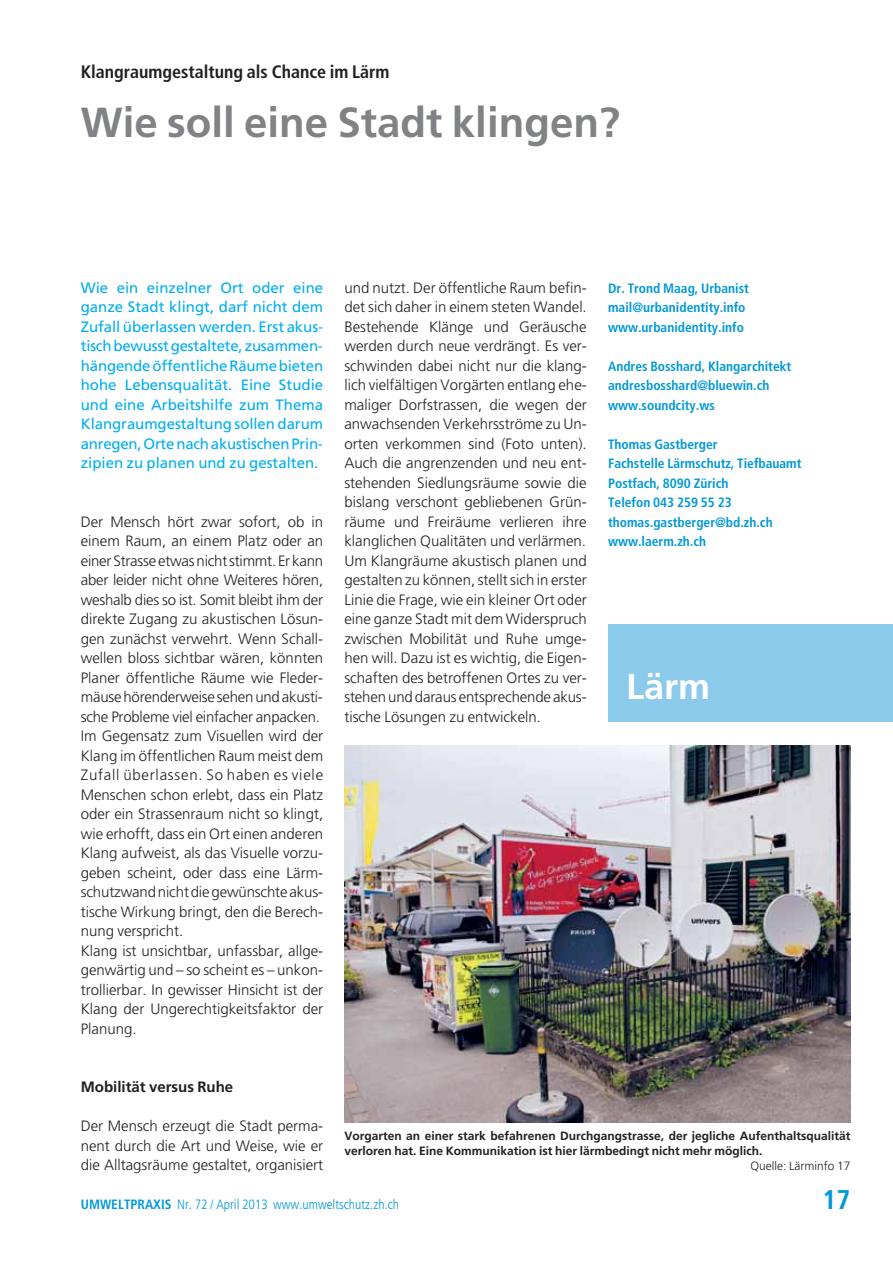
<style>
.page{position:relative;width:893px;height:1263px;background:#fff}
.page>*{position:absolute;margin:0;border:0;box-sizing:border-box;transform-origin:0 0}
.t1{font:700 42px "Frutiger LT Std";color:#808285}
.t2{font:700 36px "Frutiger LT Std";color:#fff}
.t3{font:700 condensed 27px "Frutiger LT Std";color:#0098d8}
.t4{font:700 condensed 18px "Frutiger LT Std";color:#231f20}
.t5{font:300 15px/19.5px "Frutiger LT Std";color:#231f20;text-align:justify}
.t6{font:15px/19.5px "Frutiger LT Std";color:#00aeef;text-align:justify}
.t7{font:700 15px "Frutiger LT Std";color:#231f20}
.t8{font:700 condensed 13.5px/19.5px "Frutiger LT Std";color:#0098d8}
.t9{font:300 condensed 13.5px "Frutiger LT Std";color:#0098d8}
.t10{font:700 12px/15px "Frutiger LT Std";color:#231f20}
.t11{font:300 12px "Frutiger LT Std";color:#231f20}
.s1{font-weight:700}
</style>
<div class="page">
<div style="left:608px;top:624px;width:285px;height:97px;background:#8ccaec"></div>
<img style="left:344px;top:745px;width:506px;height:377px">
<p class="t4" style="left:81px;top:63px;width:310px">Klangraumgestaltung als Chance im Lärm</p>
<h1 class="t1" style="left:81px;top:101px;width:541px">Wie soll eine Stadt klingen?</h1>
<p class="t6" style="left:81px;top:278px;width:244px">Wie ein einzelner Ort oder eine ganze Stadt klingt, darf nicht dem Zufall überlassen werden. Erst akus - tisch bewusst gestaltete, zusammen&shy;hängende öffentliche Räume bieten hohe Lebensqualität. Eine Studie und eine Arbeitshilfe zum Thema Klangraumgestaltung sollen darum anregen, Orte nach akustischen Prin&shy;zipien zu planen und zu gestalten.</p>
<p class="t5" style="left:81px;top:512px;width:244px;text-align:left">Der Mensch hört zwar sofort, ob in einem Raum, an einem Platz oder an einer Strasse etwas nicht stimmt. Er kann aber leider nicht ohne Weiteres hören, weshalb dies so ist. Somit bleibt ihm der direkte Zugang zu akustischen Lösun&shy;gen zunächst verwehrt. Wenn Schall&shy;wellen bloss sichtbar wären, könnten Planer öffentliche Räume wie Fleder&shy;mäuse hörenderweise sehen und akusti&shy;sche Probleme viel einfacher anpacken.<br>Im Gegensatz zum Visuellen wird der Klang im öffentlichen Raum meist dem Zufall überlassen. So haben es viele Menschen schon erlebt, dass ein Platz oder ein Strassenraum nicht so klingt, wie erhofft, dass ein Ort einen anderen Klang aufweist, als das Visuelle vorzu&shy;geben scheint, oder dass eine Lärm&shy;schutzwand nicht die gewünschte akus - tische Wirkung bringt, den die Berech&shy;nung verspricht.<br>Klang ist unsichtbar, unfassbar, allge&shy;genwärtig und – so scheint es – unkon&shy;trollierbar. In gewisser Hinsicht ist der Klang der Ungerechtigkeitsfaktor der Planung.</p>
<p class="t7" style="left:81px;top:1079px;width:154px">Mobilität versus Ruhe</p>
<p class="t5" style="left:81px;top:1117px;width:244px">Der Mensch erzeugt die Stadt perma&shy;nent durch die Art und Weise, wie er die Alltagsräume gestaltet, organisiert</p>
<p class="t5" style="left:344px;top:278px;width:244px">und nutzt. Der öffentliche Raum befin&shy;det sich daher in einem steten Wandel.<br>Bestehende Klänge und Geräusche werden durch neue verdrängt. Es ver&shy;schwinden dabei nicht nur die klang&shy;lich vielfältigen Vorgärten entlang ehe&shy;maliger Dorfstrassen, die wegen der anwachsenden Verkehrsströme zu Un&shy;orten verkommen sind (Foto unten).<br>Auch die angrenzenden und neu ent&shy;stehenden Siedlungsräume sowie die bislang verschont gebliebenen Grün&shy;räume und Freiräume verlieren ihre klanglichen Qualitäten und verlärmen.<br>Um Klangräume akustisch planen und gestalten zu können, stellt sich in erster Linie die Frage, wie ein kleiner Ort oder eine ganze Stadt mit dem Widerspruch zwischen Mobilität und Ruhe umge&shy;hen will. Dazu ist es wichtig, die Eigen&shy;schaften des betroffenen Ortes zu ver&shy;stehen und daraus entsprechende akus - tische Lösungen zu entwickeln.</p>
<p class="t8" style="left:608px;top:279px;width:142px">Dr. Trond Maag, Urbanist mail@urbanidentity.info www.urbanidentity.info</p>
<p class="t8" style="left:608px;top:357px;width:185px">Andres Bosshard, Klangarchitekt andresbosshard@bluewin.ch www.soundcity.ws</p>
<p class="t8" style="left:608px;top:435px;width:195px">Thomas Gastberger<br>Fachstelle Lärmschutz, Tiefbauamt<br>Postfach, 8090 Zürich<br>Telefon 043 259 55 23 thomas.gastberger@bd.zh.ch www.laerm.zh.ch</p>
<h2 class="t2" style="left:626px;top:669px;width:86px">Lärm</h2>
<p class="t10" style="left:344px;top:1129px;width:507px">Vorgarten an einer stark befahrenen Durchgangstrasse, der jegliche Aufenthaltsqualität verloren hat. Eine Kommunikation ist hier lärmbedingt nicht mehr möglich.</p>
<p class="t11" style="left:750px;top:1160px;width:102px">Quelle: Lärminfo 17</p>
<p class="t9" style="left:81px;top:1198px;width:320px"><span class="s1">UMWELTPRAXIS</span> Nr. 72 / April 2013 www.umweltschutz.zh.ch</p>
<h3 class="t3" style="left:822px;top:1186px;width:30px">17</h3>
</div>
